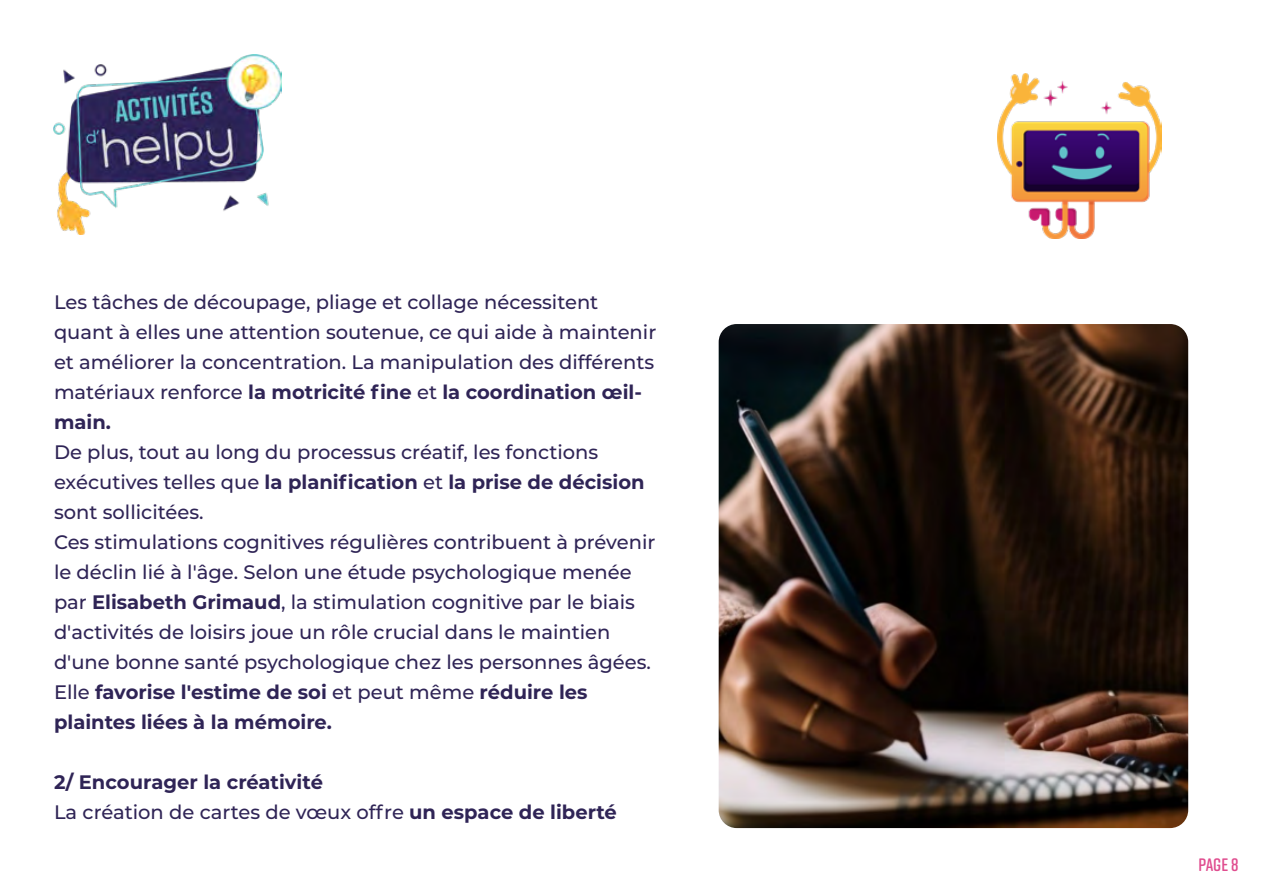
<style>
.page{position:relative;width:1263px;height:893px;background:#fff}
.page>*{position:absolute;margin:0;border:0;box-sizing:border-box;transform-origin:0 0}
.t1{font:500 19.5px/30px "Montserrat";color:#2f2456}
.t2{font:700 19.5px/30px "Montserrat";color:#2f2456}
.t3{font:600 18px "Rift Soft";color:#e04d8f}
.s1{font-weight:700}
.s2{font-weight:500}
</style>
<div class="page">
<img style="left:53px;top:54px;width:228px;height:180px">
<img style="left:998px;top:74px;width:163px;height:164px">
<img style="left:719px;top:324px;width:469px;height:504px">
<p class="t1" style="left:54px;top:286px;width:604px">Les tâches de découpage, pliage et collage nécessitent quant à elles une attention soutenue, ce qui aide à maintenir et améliorer la concentration. La manipulation des différents matériaux renforce <span class="s1">la motricité fine</span> et <span class="s1">la coordination œil&shy;main.</span></p>
<p class="t1" style="left:54px;top:436px;width:603px">De plus, tout au long du processus créatif, les fonctions exécutives telles que <span class="s1">la planification</span> et <span class="s1">la prise de décision </span>sont sollicitées.<br>Ces stimulations cognitives régulières contribuent à prévenir le déclin lié à l'âge. Selon une étude psychologique menée par <span class="s1">Elisabeth Grimaud</span>, la stimulation cognitive par le biais d'activités de loisirs joue un rôle crucial dans le maintien d'une bonne santé psychologique chez les personnes âgées.<br>Elle <span class="s1">favorise l'estime de soi</span> et peut même <span class="s1">réduire les plaintes liées à la mémoire.</span></p>
<p class="t2" style="left:54px;top:766px;width:564px">2/ Encourager la créativité<br><span class="s2">La création de cartes de vœux offre</span> un espace de liberté</p>
<p class="t3" style="left:1198px;top:852px;width:42px">Page 8</p>
</div>
